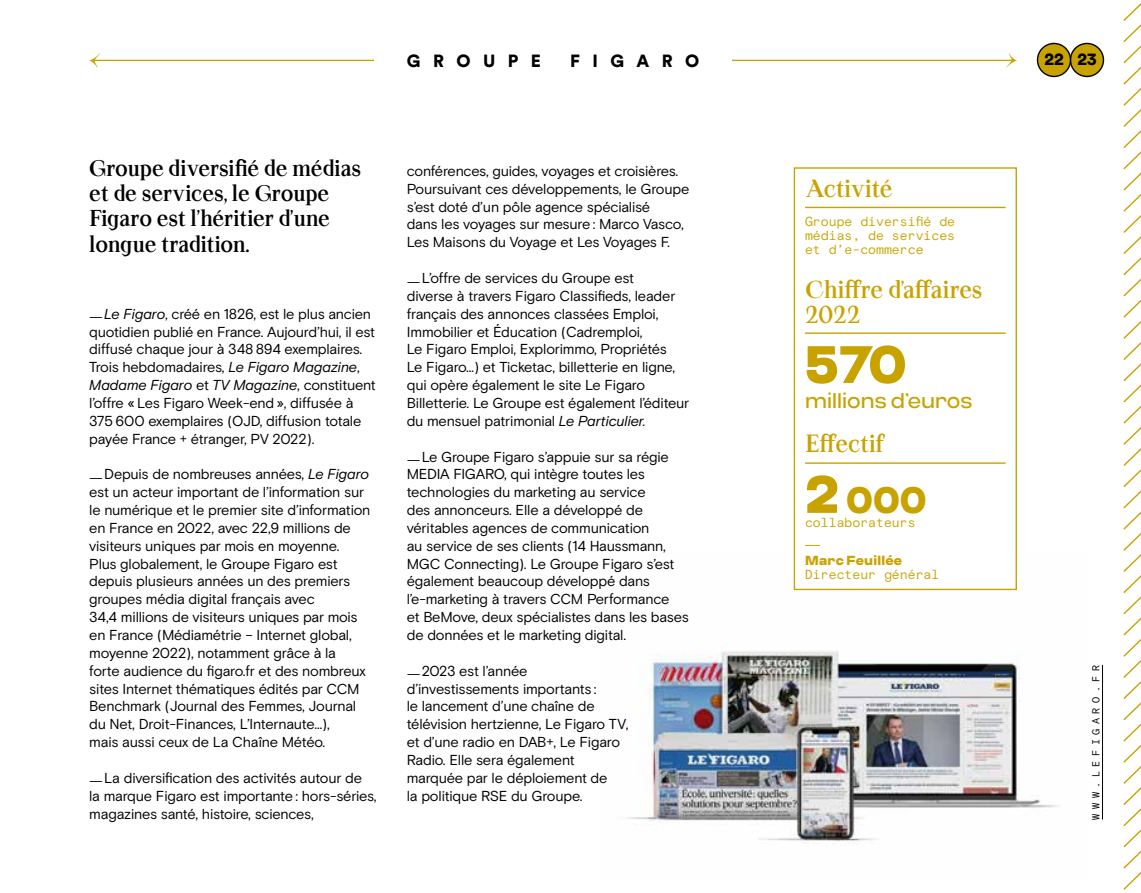
<style>
.page{position:relative;width:1141px;height:893px;background:#fff}
.page>*{position:absolute;margin:0;border:0;box-sizing:border-box;transform-origin:0 0}
.t1{font:800 52.5px "Criteria CF";color:#c8a300}
.t2{font:800 36.75px "Criteria CF";color:#c8a300}
.t3{font:22.75px/24.5px "AT Apoc Dark";letter-spacing:-.02em;color:#c8a300}
.t4{font:21px/25.2px "AT Apoc Dark";letter-spacing:-.02em;color:#000}
.t5{font:21px "Criteria CF";color:#c8a300}
.t6{font:900 17.5px "Circular Std";letter-spacing:.71em;color:#000}
.t7{font:14.35px/17.8px "Basis Grotesque Pro";letter-spacing:-.02em;color:#000;scale:1.2 1}
.t8{font:14.35px/17.8px "Basis Grotesque Pro";letter-spacing:-.02em;color:#000}
.t9{font:13.12px/14px "Basis Grotesque Pro Mono";color:#c8a300;text-align:justify}
.t10{font:800 13.12px "Criteria CF";letter-spacing:.02em;color:#c8a300}
.t11{font:10.15px "Basis Grotesque Pro Mono";letter-spacing:.44em;color:#000}
.s1{font-style:italic}
.s2{font-size:52.5px}
</style>
<div class="page">
<img style="left:627px;top:553px;width:432px;height:291px">
<hr style="left:1102px;top:665px;width:1px;height:154px;background:#000">
<div style="left:1070px;top:43px;width:33px;height:33px;background:#c8a300;border-radius:50%"></div>
<div style="left:1070px;top:43px;width:34px;height:34px;border:1px solid #000;border-radius:50%"></div>
<div style="left:1037px;top:43px;width:33px;height:33px;background:#c8a300;border-radius:50%"></div>
<div style="left:1037px;top:43px;width:34px;height:34px;border:1px solid #000;border-radius:50%"></div>
<div style="left:794px;top:168px;width:222px;height:421px;background:#fff"></div>
<hr style="left:805px;top:207px;width:201px;height:1px;background:#c8a300">
<hr style="left:805px;top:332px;width:201px;height:2px;background:#c8a300">
<hr style="left:805px;top:462px;width:201px;height:2px;background:#c8a300">
<svg style="left:805px;top:545px;width:15px;height:1px"></svg>
<div style="left:794px;top:167px;width:223px;height:423px;border:1px solid #c8a300"></div>
<svg style="left:1123px;top:3px;width:18px;height:887px"></svg>
<svg style="left:89px;top:53px;width:285px;height:14px"></svg>
<svg style="left:732px;top:53px;width:285px;height:14px"></svg>
<p class="t6" style="left:407px;top:50px;width:136px">GROUPE</p>
<p class="t6" style="left:570px;top:50px;width:131px">FIGARO</p>
<p class="t6" style="left:1044px;top:47px;width:54px">22 23</p>
<h3 class="t4" style="left:89px;top:155px;width:274px">Groupe diversifié de médias et de services, le Groupe<br>Figaro est l’héritier d’une longue tradition.</h3>
<p class="t7" style="left:89px;top:305px;width:240px">—<span class="s1">Le Figaro</span>, créé en 1826, est le plus ancien quotidien publié en France. Aujourd’hui, il est diffusé chaque jour à 348 894 exemplaires.<br>Trois hebdomadaires, <span class="s1">Le Figaro Magazine</span>, <span class="s1">Madame Figaro</span> et <span class="s1">TV Magazine</span>, constituent l’offre « Les Figaro Week-end », diffusée à 375 600 exemplaires (OJD, diffusion totale payée France + étranger, PV 2022).</p>
<p class="t7" style="left:89px;top:465px;width:236px">—Depuis de nombreuses années, <span class="s1">Le Figaro </span>est un acteur important de l’information sur le numérique et le premier site d’information en France en 2022, avec 22,9 millions de visiteurs uniques par mois en moyenne.<br>Plus globalement, le Groupe Figaro est depuis plusieurs années un des premiers groupes média digital français avec<br>34,4 millions de visiteurs uniques par mois en France (Médiamétrie – Internet global, moyenne 2022), notamment grâce à la<br>forte audience du figaro.fr et des nombreux sites Internet thématiques édités par CCM Benchmark (Journal des Femmes, Journal du Net, Droit-Finances, L’Internaute…),<br>mais aussi ceux de La Chaîne Météo.</p>
<p class="t7" style="left:89px;top:769px;width:241px">—La diversification des activités autour de<br>la marque Figaro est importante : hors‑séries, magazines santé, histoire, sciences,</p>
<p class="t8" style="left:407px;top:162px;width:284px">conférences, guides, voyages et croisières.<br>Poursuivant ces développements, le Groupe s’est doté d’un pôle agence spécialisé<br>dans les voyages sur mesure : Marco Vasco, Les Maisons du Voyage et Les Voyages F.</p>
<p class="t7" style="left:407px;top:269px;width:237px">—L’offre de services du Groupe est<br>diverse à travers Figaro Classifieds, leader français des annonces classées Emploi, Immobilier et Éducation (Cadremploi,<br>Le Figaro Emploi, Explorimmo, Propriétés<br>Le Figaro…) et Ticketac, billetterie en ligne, qui opère également le site Le Figaro Billetterie. Le Groupe est également l’éditeur du mensuel patrimonial <span class="s1">Le Particulier.</span></p>
<p class="t7" style="left:407px;top:447px;width:236px">—Le Groupe Figaro s’appuie sur sa régie MEDIA FIGARO, qui intègre toutes les technologies du marketing au service<br>des annonceurs. Elle a développé de véritables agences de communication<br>au service de ses clients (14 Haussmann, MGC Connecting). Le Groupe Figaro s’est également beaucoup développé dans l’e-marketing à travers CCM Performance<br>et BeMove, deux spécialistes dans les bases de données et le marketing digital.</p>
<p class="t7" style="left:407px;top:662px;width:186px">—2023 est l’année d’investissements importants :<br>le lancement d’une chaîne de télévision hertzienne, Le Figaro TV, et d’une radio en DAB+, Le Figaro<br>Radio. Elle sera également marquée par le déploiement de<br>la politique RSE du Groupe.</p>
<p class="t11" style="left:1090px;top:819px;width:156px;rotate:-90deg">WWW.LEFIGARO.FR</p>
<h3 class="t3" style="left:805px;top:175px;width:89px">Activité</h3>
<p class="t9" style="left:805px;top:214px;width:152px">Groupe diversifié de médias, de services et d’e-commerce</p>
<h3 class="t3" style="left:805px;top:277px;width:179px">Chiffre d’affaires<br>2022</h3>
<h1 class="t1" style="left:805px;top:333px;width:103px">570</h1>
<h3 class="t5" style="left:805px;top:388px;width:169px">millions d’euros</h3>
<h3 class="t3" style="left:805px;top:431px;width:81px">Effectif</h3>
<h2 class="t2" style="left:805px;top:478px;width:123px"><span class="s2">2</span> 000</h2>
<p class="t9" style="left:805px;top:515px;width:112px">collaborateurs</p>
<p class="t10" style="left:805px;top:552px;width:99px">Marc Feuillée</p>
<p class="t9" style="left:805px;top:567px;width:136px">Directeur général</p>
</div>
